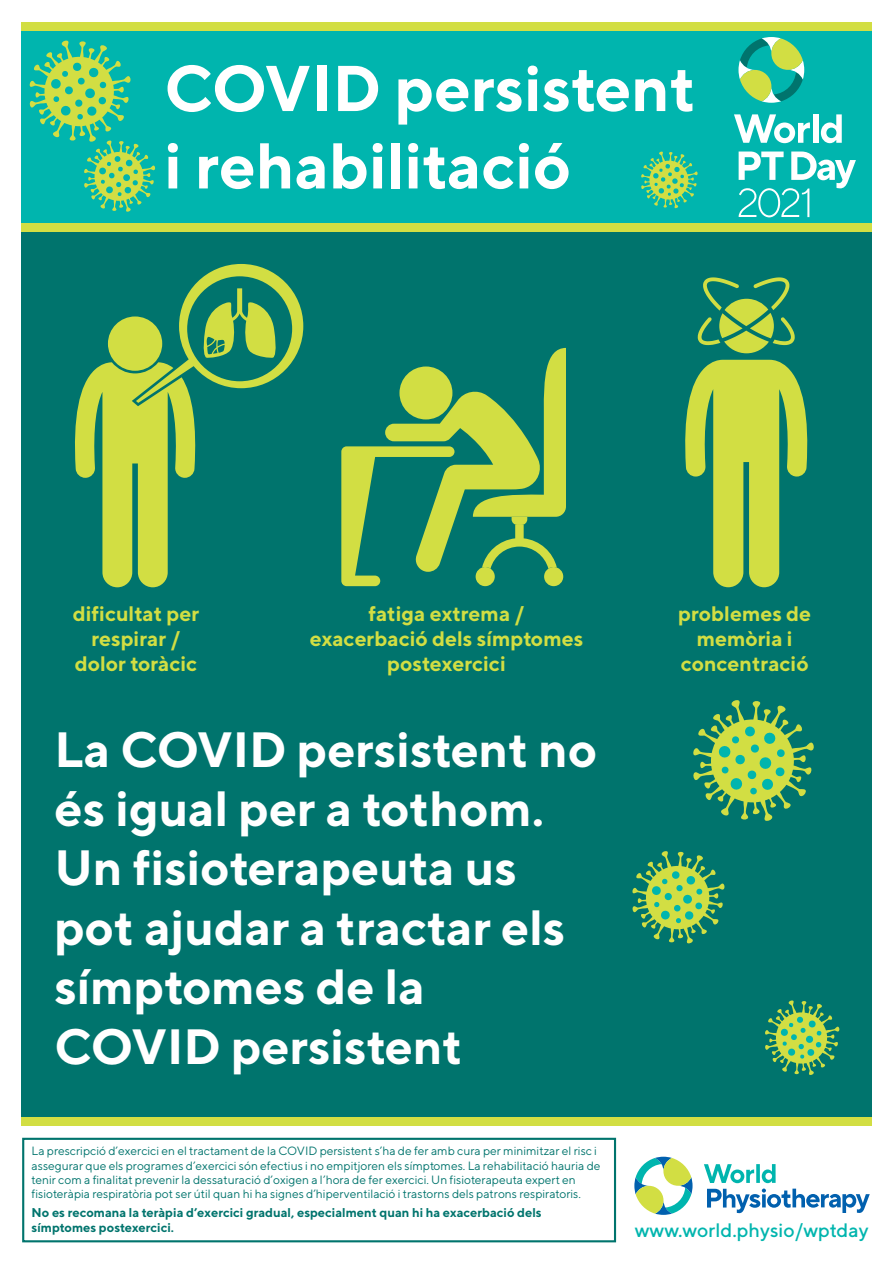
<style>
.page{position:relative;width:893px;height:1263px;background:#fff}
.page>*{position:absolute;margin:0;border:0;box-sizing:border-box;transform-origin:0 0}
.t1{font:700 64.5px/77.4px "TT Norms";color:#fff}
.t2{font:700 49.5px/59.4px "TT Norms";color:#fff}
.t3{font:700 21px/25.2px "TT Norms";color:#d2de43;text-align:center}
.t4{font:500 19.5px "TT Norms";color:#00b5ae}
.t5{font:700 12.75px/15.3px "TT Norms";color:#00746d}
.t6{font:12px/14.4px "TT Norms";color:#00746d}
</style>
<div class="page">
<div style="left:21px;top:232px;width:851px;height:893px;background:#00746d"></div>
<div style="left:21px;top:24px;width:851px;height:199px;background:#00b5ae"></div>
<div style="left:21px;top:223px;width:851px;height:9px;background:#d2de43"></div>
<div style="left:21px;top:22px;width:851px;height:9px;background:#d2de43"></div>
<svg style="left:738px;top:37px;width:66px;height:66px"></svg>
<svg style="left:734px;top:114px;width:76px;height:29px"></svg>
<div style="left:813px;top:114px;width:6px;height:29px;background:#fff"></div>
<svg style="left:821px;top:114px;width:21px;height:29px"></svg>
<svg style="left:739px;top:152px;width:117px;height:65px"></svg>
<svg style="left:704px;top:1164px;width:166px;height:49px"></svg>
<svg style="left:634px;top:1157px;width:58px;height:58px"></svg>
<div style="left:22px;top:1138px;width:594px;height:104px;border:2px solid #00746d"></div>
<svg style="left:29px;top:40px;width:127px;height:172px"></svg>
<svg style="left:641px;top:151px;width:57px;height:57px"></svg>
<div style="left:21px;top:1117px;width:851px;height:9px;background:#d2de43"></div>
<svg style="left:75px;top:264px;width:228px;height:323px"></svg>
<svg style="left:685px;top:360px;width:123px;height:227px"></svg>
<svg style="left:698px;top:277px;width:97px;height:76px"></svg>
<svg style="left:341px;top:348px;width:225px;height:238px"></svg>
<svg style="left:693px;top:700px;width:121px;height:121px"></svg>
<svg style="left:632px;top:851px;width:93px;height:93px"></svg>
<svg style="left:765px;top:1000px;width:75px;height:75px"></svg>
<h1 class="t1" style="left:164px;top:48px;width:533px">COVID persistent i rehabilitació</h1>
<h3 class="t3" style="left:73px;top:600px;width:128px">dificultat per respirar / dolor toràcic</h3>
<h3 class="t3" style="left:310px;top:600px;width:275px">fatiga extrema / exacerbació dels símptomes postexercici</h3>
<h3 class="t3" style="left:678px;top:600px;width:135px">problemes de memòria i concentració</h3>
<h2 class="t2" style="left:55px;top:718px;width:544px">La COVID persistent no és igual per a tothom.<br>Un fisioterapeuta us pot ajudar a tractar els símptomes de la<br>COVID persistent</h2>
<p class="t6" style="left:32px;top:1143px;width:570px">La prescripció d’exercici en el tractament de la COVID persistent s’ha de fer amb cura per minimitzar el risc i assegurar que els programes d’exercici són efectius i no empitjoren els símptomes. La rehabilitació hauria de tenir com a finalitat prevenir la dessaturació d’oxigen a l’hora de fer exercici. Un fisioterapeuta expert en fisioteràpia respiratòria pot ser útil quan hi ha signes d’hiperventilació i trastorns dels patrons respiratoris.</p>
<p class="t5" style="left:32px;top:1204px;width:512px">No es recomana la teràpia d’exercici gradual, especialment quan hi ha exacerbació dels símptomes postexercici.</p>
<h3 class="t4" style="left:635px;top:1218px;width:235px">www.world.physio/wptday</h3>
</div>
